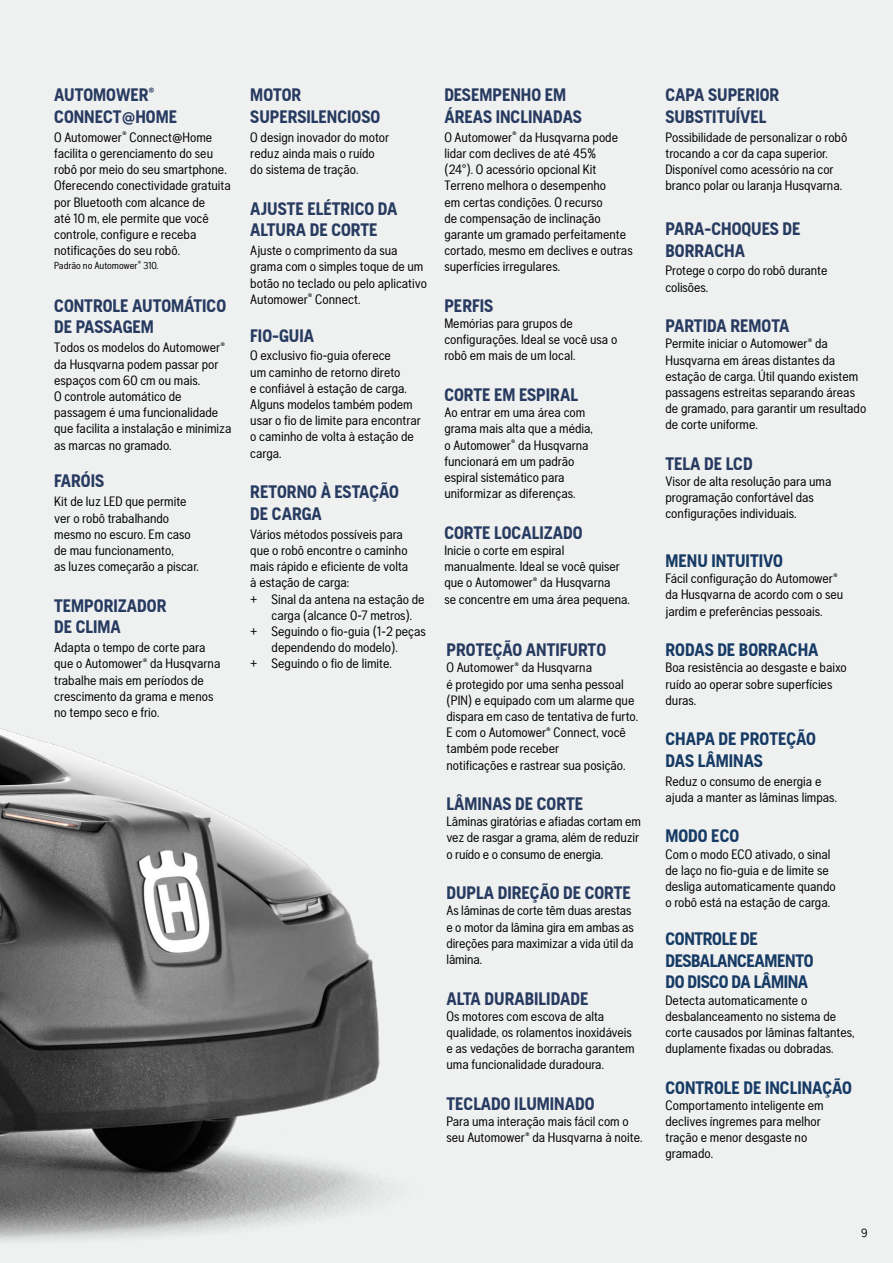
<style>
.page{position:relative;width:893px;height:1263px;background:#eff0f0}
.page>*{position:absolute;margin:0;border:0;box-sizing:border-box;transform-origin:0 0}
.t1{font:700 18px/21.6px "Husqvarna Gothic";color:#273a60}
.t2{font:700 18px/21.6px "Husqvarna Gothic";color:#163b65}
.t3{font:700 18px/21.6px "Husqvarna Gothic";letter-spacing:-.02em;color:#163b65}
.t4{font:13.5px/16.2px "Husqvarna Gothic";color:#000}
.t5{font:12px "Husqvarna Gothic";color:#000}
.t6{font:10.2px "Husqvarna Gothic";color:#000}
</style>
<div class="page">
<img style="left:0;top:728px;width:385px;height:513px">
<h1 class="t1" style="left:54px;top:84px;width:124px">AUTOMOWER<sup>®<br></sup>CONNECT@HOME</h1>
<p class="t4" style="left:54px;top:129px;width:178px">O Automower<sup>®</sup> Connect@Home facilita o gerenciamento do seu robô por meio do seu smartphone.<br>Oferecendo conectividade gratuita por Bluetooth com alcance de<br>até 10 m, ele permite que você controle, configure e receba notificações do seu robô.</p>
<p class="t6" style="left:54px;top:259px;width:106px">Padrão no Automower<sup>®</sup> 310.</p>
<h1 class="t1" style="left:54px;top:295px;width:173px">CONTROLE AUTOMÁTICO<br>DE PASSAGEM</h1>
<p class="t4" style="left:54px;top:339px;width:179px">Todos os modelos do Automower<sup>® </sup>da Husqvarna podem passar por espaços com 60 cm ou mais.<br>O controle automático de passagem é uma funcionalidade que facilita a instalação e minimiza as marcas no gramado.</p>
<h1 class="t1" style="left:54px;top:470px;width:51px">FARÓIS</h1>
<p class="t4" style="left:54px;top:493px;width:146px">Kit de luz LED que permite ver o robô trabalhando mesmo no escuro. Em caso de mau funcionamento,<br>as luzes começarão a piscar.</p>
<h1 class="t1" style="left:54px;top:594px;width:114px">TEMPORIZADOR<br>DE CLIMA</h1>
<p class="t4" style="left:54px;top:639px;width:168px">Adapta o tempo de corte para que o Automower<sup>®</sup> da Husqvarna trabalhe mais em períodos de crescimento da grama e menos no tempo seco e frio.</p>
<h1 class="t1" style="left:250px;top:84px;width:131px">MOTOR<br>SUPERSILENCIOSO</h1>
<p class="t4" style="left:250px;top:129px;width:140px">O design inovador do motor reduz ainda mais o ruído do sistema de tração.</p>
<h1 class="t1" style="left:250px;top:197px;width:149px">AJUSTE ELÉTRICO DA<br>ALTURA DE CORTE</h1>
<p class="t4" style="left:250px;top:242px;width:178px">Ajuste o comprimento da sua grama com o simples toque de um botão no teclado ou pelo aplicativo<br>Automower<sup>®</sup> Connect.</p>
<h1 class="t1" style="left:250px;top:324px;width:65px">FIO-GUIA</h1>
<p class="t4" style="left:250px;top:348px;width:172px">O exclusivo fio-guia oferece<br>um caminho de retorno direto<br>e confiável à estação de carga.<br>Alguns modelos também podem usar o fio de limite para encontrar o caminho de volta à estação de carga.</p>
<h1 class="t1" style="left:250px;top:481px;width:150px">RETORNO À ESTAÇÃO<br>DE CARGA</h1>
<p class="t4" style="left:250px;top:526px;width:154px">Vários métodos possíveis para</p>
<p class="t4" style="left:250px;top:542px;width:159px">que o robô encontre o caminho</p>
<p class="t4" style="left:250px;top:558px;width:160px">mais rápido e eficiente de volta</p>
<p class="t4" style="left:250px;top:574px;width:101px">à estação de carga:</p>
<p class="t4" style="left:250px;top:591px;width:176px">+ Sinal da antena na estação de</p>
<p class="t4" style="left:272px;top:607px;width:142px">carga (alcance 0-7 metros).</p>
<p class="t4" style="left:250px;top:623px;width:177px">+ Seguindo o fio-guia (1-2 peças</p>
<p class="t4" style="left:272px;top:639px;width:128px">dependendo do modelo).</p>
<p class="t4" style="left:250px;top:655px;width:143px">+ Seguindo o fio de limite.</p>
<h1 class="t1" style="left:444px;top:84px;width:139px">DESEMPENHO EM<br>ÁREAS INCLINADAS</h1>
<p class="t4" style="left:444px;top:129px;width:190px">O Automower<sup>®</sup> da Husqvarna pode lidar com declives de até 45%<br>(24°). O acessório opcional Kit<br>Terreno melhora o desempenho<br>em certas condições. O recurso<br>de compensação de inclinação garante um gramado perfeitamente cortado, mesmo em declives e outras superfícies irregulares.</p>
<h1 class="t1" style="left:444px;top:295px;width:50px">PERFIS</h1>
<p class="t4" style="left:444px;top:315px;width:174px">Memórias para grupos de configurações. Ideal se você usa o robô em mais de um local.</p>
<h1 class="t1" style="left:444px;top:384px;width:135px">CORTE EM ESPIRAL</h1>
<p class="t4" style="left:444px;top:404px;width:150px">Ao entrar em uma área com grama mais alta que a média, o Automower<sup>®</sup> da Husqvarna funcionará em um padrão espiral sistemático para uniformizar as diferenças.</p>
<h1 class="t1" style="left:444px;top:521px;width:140px">CORTE LOCALIZADO</h1>
<p class="t4" style="left:444px;top:542px;width:187px">Inicie o corte em espiral manualmente. Ideal se você quiser que o Automower<sup>®</sup> da Husqvarna<br>se concentre em uma área pequena.</p>
<h1 class="t1" style="left:446px;top:639px;width:161px">PROTEÇÃO ANTIFURTO</h1>
<p class="t4" style="left:446px;top:659px;width:193px">O Automower<sup>®</sup> da Husqvarna<br>é protegido por uma senha pessoal (PIN) e equipado com um alarme que dispara em caso de tentativa de furto.<br>E com o Automower<sup>®</sup> Connect, você também pode receber<br>notificações e rastrear sua posição.</p>
<h1 class="t1" style="left:446px;top:793px;width:138px">LÂMINAS DE CORTE</h1>
<p class="t4" style="left:446px;top:813px;width:196px">Lâminas giratórias e afiadas cortam em vez de rasgar a grama, além de reduzir o ruído e o consumo de energia.</p>
<h1 class="t1" style="left:446px;top:882px;width:186px">DUPLA DIREÇÃO DE CORTE</h1>
<p class="t4" style="left:446px;top:902px;width:189px">As lâminas de corte têm duas arestas e o motor da lâmina gira em ambas as direções para maximizar a vida útil da lâmina.</p>
<h1 class="t1" style="left:446px;top:987px;width:143px">ALTA DURABILIDADE</h1>
<p class="t4" style="left:446px;top:1008px;width:190px">Os motores com escova de alta qualidade, os rolamentos inoxidáveis e as vedações de borracha garantem uma funcionalidade duradoura.</p>
<h1 class="t1" style="left:446px;top:1092px;width:150px">TECLADO ILUMINADO</h1>
<p class="t4" style="left:446px;top:1113px;width:197px">Para uma interação mais fácil com o seu Automower<sup>®</sup> da Husqvarna à noite.</p>
<h1 class="t1" style="left:665px;top:84px;width:115px">CAPA SUPERIOR<br>SUBSTITUÍVEL</h1>
<p class="t4" style="left:665px;top:129px;width:183px">Possibilidade de personalizar o robô trocando a cor da capa superior.<br>Disponível como acessório na cor branco polar ou laranja Husqvarna.</p>
<h1 class="t1" style="left:665px;top:218px;width:136px">PARA-CHOQUES DE<br>BORRACHA</h1>
<p class="t4" style="left:665px;top:263px;width:163px">Protege o corpo do robô durante colisões.</p>
<h1 class="t1" style="left:665px;top:315px;width:125px">PARTIDA REMOTA</h1>
<p class="t4" style="left:665px;top:335px;width:202px">Permite iniciar o Automower<sup>®</sup> da<br>Husqvarna em áreas distantes da estação de carga. Útil quando existem passagens estreitas separando áreas de gramado, para garantir um resultado de corte uniforme.</p>
<h1 class="t1" style="left:665px;top:453px;width:89px">TELA DE LCD</h1>
<p class="t4" style="left:665px;top:473px;width:168px">Visor de alta resolução para uma programação confortável das configurações individuais.</p>
<h1 class="t2" style="left:665px;top:550px;width:119px">MENU INTUITIVO</h1>
<p class="t4" style="left:665px;top:570px;width:179px">Fácil configuração do Automower<sup>® </sup>da Husqvarna de acordo com o seu jardim e preferências pessoais.</p>
<h1 class="t2" style="left:665px;top:639px;width:155px">RODAS DE BORRACHA</h1>
<p class="t4" style="left:665px;top:659px;width:183px">Boa resistência ao desgaste e baixo ruído ao operar sobre superfícies duras.</p>
<h1 class="t2" style="left:665px;top:728px;width:152px">CHAPA DE PROTEÇÃO<br>DAS LÂMINAS</h1>
<p class="t4" style="left:665px;top:773px;width:173px">Reduz o consumo de energia e ajuda a manter as lâminas limpas.</p>
<h1 class="t2" style="left:665px;top:825px;width:75px">MODO ECO</h1>
<p class="t4" style="left:665px;top:846px;width:172px">Com o modo ECO ativado, o sinal de laço no fio-guia e de limite se desliga automaticamente quando o robô está na estação de carga.</p>
<h1 class="t3" style="left:665px;top:928px;width:150px">CONTROLE DE<br>DESBALANCEAMENTO<br>DO DISCO DA LÂMINA</h1>
<p class="t4" style="left:665px;top:992px;width:191px">Detecta automaticamente o desbalanceamento no sistema de corte causados por lâminas faltantes, duplamente fixadas ou dobradas.</p>
<h1 class="t2" style="left:665px;top:1076px;width:188px">CONTROLE DE INCLINAÇÃO</h1>
<p class="t4" style="left:665px;top:1097px;width:160px">Comportamento inteligente em declives íngremes para melhor tração e menor desgaste no gramado.</p>
<p class="t5" style="left:861px;top:1226px;width:8px">9</p>
</div>
